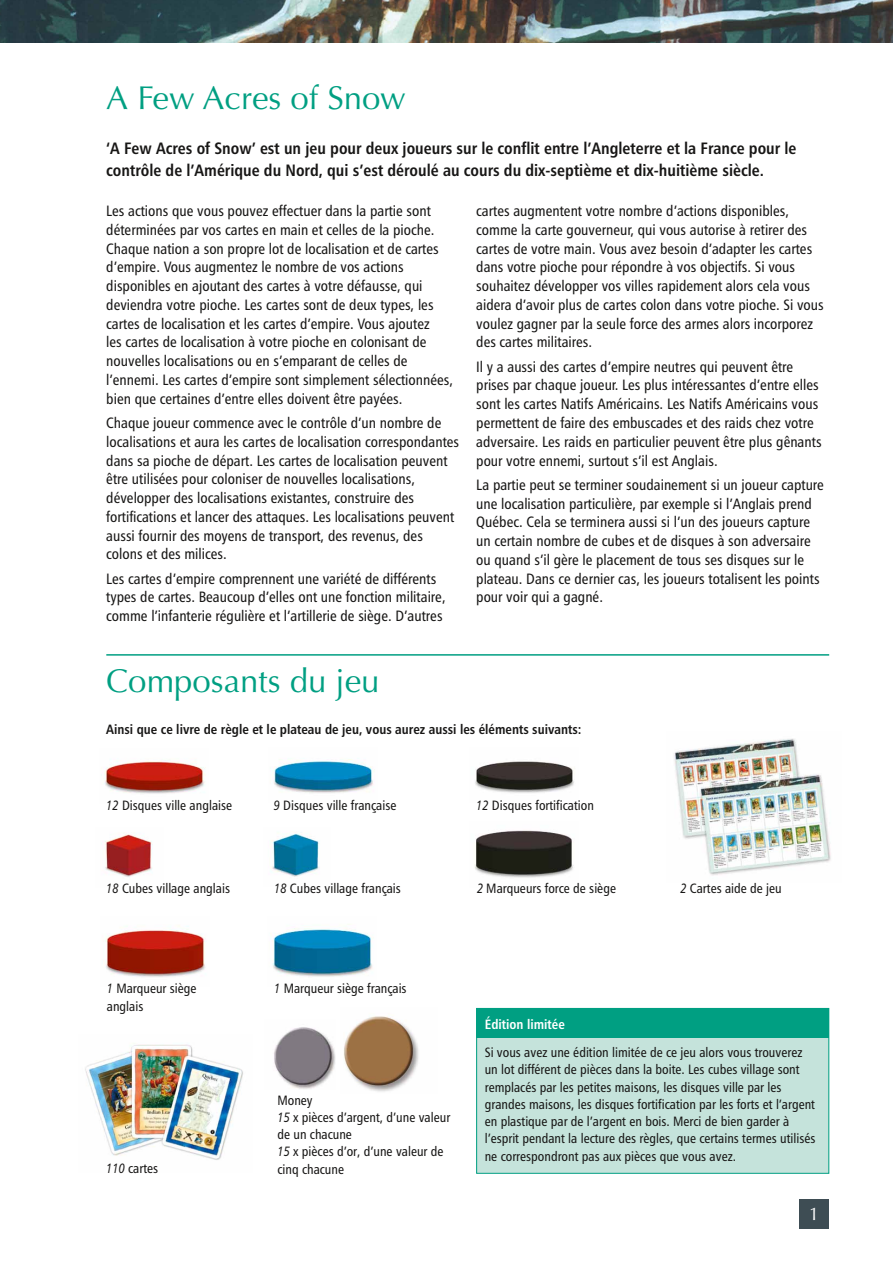
<style>
.page{position:relative;width:893px;height:1263px;background:#fff}
.page>*{position:absolute;margin:0;border:0;box-sizing:border-box;transform-origin:0 0}
.t1{font:33px "Optima LT";color:#009f82}
.t2{font:18px "Optima LT";color:#fff}
.t3{font:16.5px/22.5px "Humanist 777 BT Bold Condensed B";color:#181716}
.t4{font:15px/18.8px "Humanist 777 BT Roman Condensed B";color:#181716}
.t5{font:13.5px/17.2px "Humanist 777 BT Roman Condensed B";color:#181716}
.t6{font:13.5px "Humanist 777 BT Bold Condensed B";color:#181716}
.t7{font:13.5px "Humanist 777 BT Bold Condensed B";color:#fff}
.s1{font-family:"Humanist 777 BT Italic B"}
</style>
<div class="page">
<div style="left:799px;top:1199px;width:30px;height:30px;background:#3e4d54"></div>
<img style="left:674px;top:738px;width:157px;height:138px">
<img style="left:85px;top:1044px;width:158px;height:116px">
<img style="left:344px;top:1016px;width:75px;height:76px">
<img style="left:274px;top:1027px;width:62px;height:62px">
<img style="left:101px;top:760px;width:104px;height:34px">
<img style="left:105px;top:925px;width:100px;height:52px">
<img style="left:105px;top:834px;width:48px;height:43px">
<img style="left:271px;top:832px;width:49px;height:45px">
<img style="left:274px;top:759px;width:99px;height:34px">
<img style="left:272px;top:924px;width:100px;height:53px">
<img style="left:475px;top:761px;width:99px;height:32px">
<img style="left:475px;top:830px;width:99px;height:48px">
<img style="left:0;top:0;width:893px;height:43px">
<hr style="left:106px;top:654px;width:723px;height:2px;background:#009f82">
<div style="left:477px;top:1008px;width:352px;height:165px;background:#c5e3db"></div>
<div style="left:476px;top:1008px;width:353px;height:166px;border:1px solid #009f82"></div>
<div style="left:476px;top:1008px;width:353px;height:30px;background:#009f82"></div>
<h1 class="t1" style="left:106px;top:79px;width:301px">A Few Acres of Snow</h1>
<p class="t3" style="left:106px;top:136px;width:692px">‘A Few Acres of Snow’ est un jeu pour deux joueurs sur le conflit entre l’Angleterre et la France pour le contrôle de l’Amérique du Nord, qui s’est déroulé au cours du dix-septième et dix-huitième siècle.</p>
<p class="t4" style="left:106px;top:201px;width:348px">Les actions que vous pouvez effectuer dans la partie sont déterminées par vos cartes en main et celles de la pioche.<br>Chaque nation a son propre lot de localisation et de cartes d’empire. Vous augmentez le nombre de vos actions disponibles en ajoutant des cartes à votre défausse, qui deviendra votre pioche. Les cartes sont de deux types, les cartes de localisation et les cartes d’empire. Vous ajoutez<br>les cartes de localisation à votre pioche en colonisant de nouvelles localisations ou en s’emparant de celles de l’ennemi. Les cartes d’empire sont simplement sélectionnées, bien que certaines d’entre elles doivent être payées.</p>
<p class="t4" style="left:106px;top:413px;width:354px">Chaque joueur commence avec le contrôle d’un nombre de localisations et aura les cartes de localisation correspondantes dans sa pioche de départ. Les cartes de localisation peuvent être utilisées pour coloniser de nouvelles localisations, développer des localisations existantes, construire des fortifications et lancer des attaques. Les localisations peuvent aussi fournir des moyens de transport, des revenus, des colons et des milices.</p>
<p class="t4" style="left:106px;top:569px;width:341px">Les cartes d’empire comprennent une variété de différents types de cartes. Beaucoup d’elles ont une fonction militaire, comme l’infanterie régulière et l’artillerie de siège. D’autres</p>
<p class="t4" style="left:476px;top:201px;width:349px">cartes augmentent votre nombre d’actions disponibles, comme la carte gouverneur, qui vous autorise à retirer des cartes de votre main. Vous avez besoin d’adapter les cartes dans votre pioche pour répondre à vos objectifs. Si vous souhaitez développer vos villes rapidement alors cela vous aidera d’avoir plus de cartes colon dans votre pioche. Si vous voulez gagner par la seule force des armes alors incorporez des cartes militaires.</p>
<p class="t4" style="left:476px;top:357px;width:347px">Il y a aussi des cartes d’empire neutres qui peuvent être prises par chaque joueur. Les plus intéressantes d’entre elles sont les cartes Natifs Américains. Les Natifs Américains vous permettent de faire des embuscades et des raids chez votre adversaire. Les raids en particulier peuvent être plus gênants pour votre ennemi, surtout s’il est Anglais.</p>
<p class="t4" style="left:476px;top:475px;width:349px">La partie peut se terminer soudainement si un joueur capture une localisation particulière, par exemple si l’Anglais prend Québec. Cela se terminera aussi si l’un des joueurs capture un certain nombre de cubes et de disques à son adversaire ou quand s’il gère le placement de tous ses disques sur le plateau. Dans ce dernier cas, les joueurs totalisent les points pour voir qui a gagné.</p>
<h1 class="t1" style="left:106px;top:661px;width:275px">Composants du jeu</h1>
<p class="t6" style="left:106px;top:721px;width:477px">Ainsi que ce livre de règle et le plateau de jeu, vous aurez aussi les éléments suivants:</p>
<p class="t5" style="left:106px;top:796px;width:127px"><span class="s1">12</span> Disques ville anglaise</p>
<p class="t5" style="left:274px;top:796px;width:124px"><span class="s1">9</span> Disques ville française</p>
<p class="t5" style="left:106px;top:879px;width:125px"><span class="s1">18</span> Cubes village anglais</p>
<p class="t5" style="left:274px;top:879px;width:128px"><span class="s1">18</span> Cubes village français</p>
<p class="t5" style="left:476px;top:796px;width:119px"><span class="s1">12</span> Disques fortification</p>
<p class="t5" style="left:477px;top:879px;width:141px"><span class="s1">2</span> Marqueurs force de siège</p>
<p class="t5" style="left:680px;top:879px;width:103px"><span class="s1">2</span> Cartes aide de jeu</p>
<p class="t5" style="left:107px;top:980px;width:91px"><span class="s1">1</span> Marqueur siège anglais</p>
<p class="t5" style="left:274px;top:980px;width:134px"><span class="s1">1</span> Marqueur siège français</p>
<p class="t5" style="left:277px;top:1091px;width:174px">Money<br><span class="s1">15</span> x pièces d’argent, d’une valeur de un chacune<br><span class="s1">15</span> x pièces d’or, d’une valeur de</p>
<p class="t5" style="left:106px;top:1159px;width:53px"><span class="s1">110</span> cartes</p>
<p class="t5" style="left:277px;top:1160px;width:68px">cinq chacune</p>
<p class="t7" style="left:485px;top:1015px;width:82px">Édition limitée</p>
<p class="t5" style="left:485px;top:1043px;width:332px">Si vous avez une édition limitée de ce jeu alors vous trouverez un lot différent de pièces dans la boite. Les cubes village sont remplacés par les petites maisons, les disques ville par les grandes maisons, les disques fortification par les forts et l’argent en plastique par de l’argent en bois. Merci de bien garder à l’esprit pendant la lecture des règles, que certains termes utilisés ne correspondront pas aux pièces que vous avez.</p>
<p class="t2" style="left:809px;top:1203px;width:12px">1</p>
</div>
